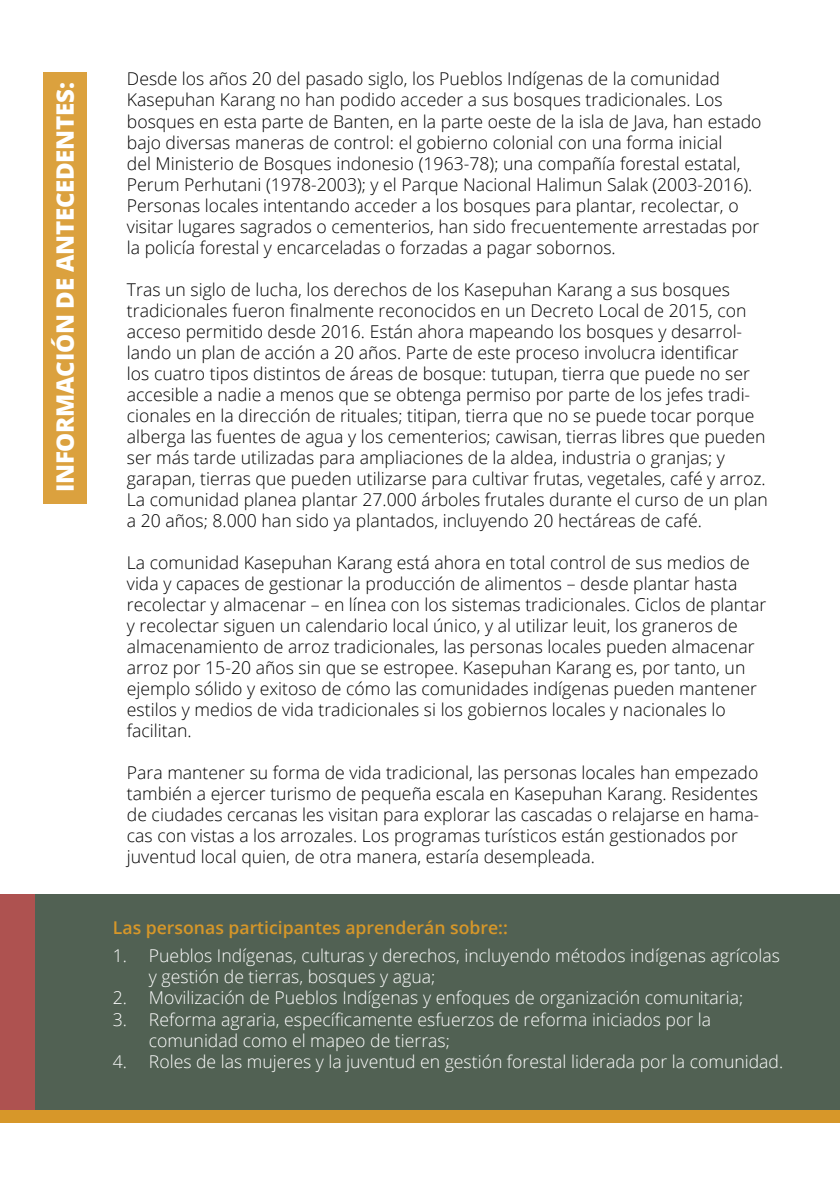
<style>
.page{position:relative;width:840px;height:1191px;background:#fff}
.page>*{position:absolute;margin:0;border:0;box-sizing:border-box;transform-origin:0 0}
.t1{font:800 24px "Open Sans";letter-spacing:-.01em;color:#fff}
.t2{font:300 17.6px/21px "Open Sans";color:#000}
.t3{font:300 17.6px/21.2px "Open Sans";color:#fff}
.t4{font:600 17.6px "Open Sans";color:#d79729}
</style>
<div class="page">
<div style="left:0;top:894px;width:839px;height:216px;background:#516153"></div>
<div style="left:0;top:894px;width:34px;height:216px;background:#ae5250"></div>
<div style="left:0;top:1110px;width:839px;height:12px;background:#d79729"></div>
<div style="left:44px;top:72px;width:43px;height:432px;background:#dba13e"></div>
<h1 class="t1" style="left:47px;top:492px;width:411px;rotate:-90deg">INFORMACIÓN DE ANTECEDENTES:</h1>
<p class="t2" style="left:127px;top:68px;width:636px">Desde los años 20 del pasado siglo, los Pueblos Indígenas de la comunidad Kasepuhan Karang no han podido acceder a sus bosques tradicionales. Los bosques en esta parte de Banten, en la parte oeste de la isla de Java, han estado bajo diversas maneras de control: el gobierno colonial con una forma inicial<br>del Ministerio de Bosques indonesio (1963-78); una compañía forestal estatal, Perum Perhutani (1978-2003); y el Parque Nacional Halimun Salak (2003-2016).<br>Personas locales intentando acceder a los bosques para plantar, recolectar, o visitar lugares sagrados o cementerios, han sido frecuentemente arrestadas por la policía forestal y encarceladas o forzadas a pagar sobornos.</p>
<p class="t2" style="left:127px;top:278px;width:642px">Tras un siglo de lucha, los derechos de los Kasepuhan Karang a sus bosques tradicionales fueron finalmente reconocidos en un Decreto Local de 2015, con acceso permitido desde 2016. Están ahora mapeando los bosques y desarrol&shy;lando un plan de acción a 20 años. Parte de este proceso involucra identificar<br>los cuatro tipos distintos de áreas de bosque: tutupan, tierra que puede no ser accesible a nadie a menos que se obtenga permiso por parte de los jefes tradi&shy;cionales en la dirección de rituales; titipan, tierra que no se puede tocar porque alberga las fuentes de agua y los cementerios; cawisan, tierras libres que pueden ser más tarde utilizadas para ampliaciones de la aldea, industria o granjas; y garapan, tierras que pueden utilizarse para cultivar frutas, vegetales, café y arroz.<br>La comunidad planea plantar 27.000 árboles frutales durante el curso de un plan a 20 años; 8.000 han sido ya plantados, incluyendo 20 hectáreas de café.</p>
<p class="t2" style="left:127px;top:551px;width:640px">La comunidad Kasepuhan Karang está ahora en total control de sus medios de vida y capaces de gestionar la producción de alimentos – desde plantar hasta recolectar y almacenar – en línea con los sistemas tradicionales. Ciclos de plantar y recolectar siguen un calendario local único, y al utilizar leuit, los graneros de almacenamiento de arroz tradicionales, las personas locales pueden almacenar arroz por 15-20 años sin que se estropee. Kasepuhan Karang es, por tanto, un ejemplo sólido y exitoso de cómo las comunidades indígenas pueden mantener estilos y medios de vida tradicionales si los gobiernos locales y nacionales lo facilitan.</p>
<p class="t2" style="left:127px;top:761px;width:633px">Para mantener su forma de vida tradicional, las personas locales han empezado también a ejercer turismo de pequeña escala en Kasepuhan Karang. Residentes de ciudades cercanas les visitan para explorar las cascadas o relajarse en hama&shy;cas con vistas a los arrozales. Los programas turísticos están gestionados por juventud local quien, de otra manera, estaría desempleada.</p>
<p class="t4" style="left:113px;top:915px;width:396px">Las personas participantes aprenderán sobre::</p>
<p class="t3" style="left:149px;top:944px;width:632px;text-indent:-36px">1. Pueblos Indígenas, culturas y derechos, incluyendo métodos indígenas agrícolas y gestión de tierras, bosques y agua;</p>
<p class="t3" style="left:113px;top:987px;width:631px">2. Movilización de Pueblos Indígenas y enfoques de organización comunitaria;</p>
<p class="t3" style="left:149px;top:1008px;width:563px;text-indent:-36px">3. Reforma agraria, específicamente esfuerzos de reforma iniciados por la comunidad como el mapeo de tierras;</p>
<p class="t3" style="left:113px;top:1050px;width:671px">4. Roles de las mujeres y la juventud en gestión forestal liderada por la comunidad.</p>
</div>
